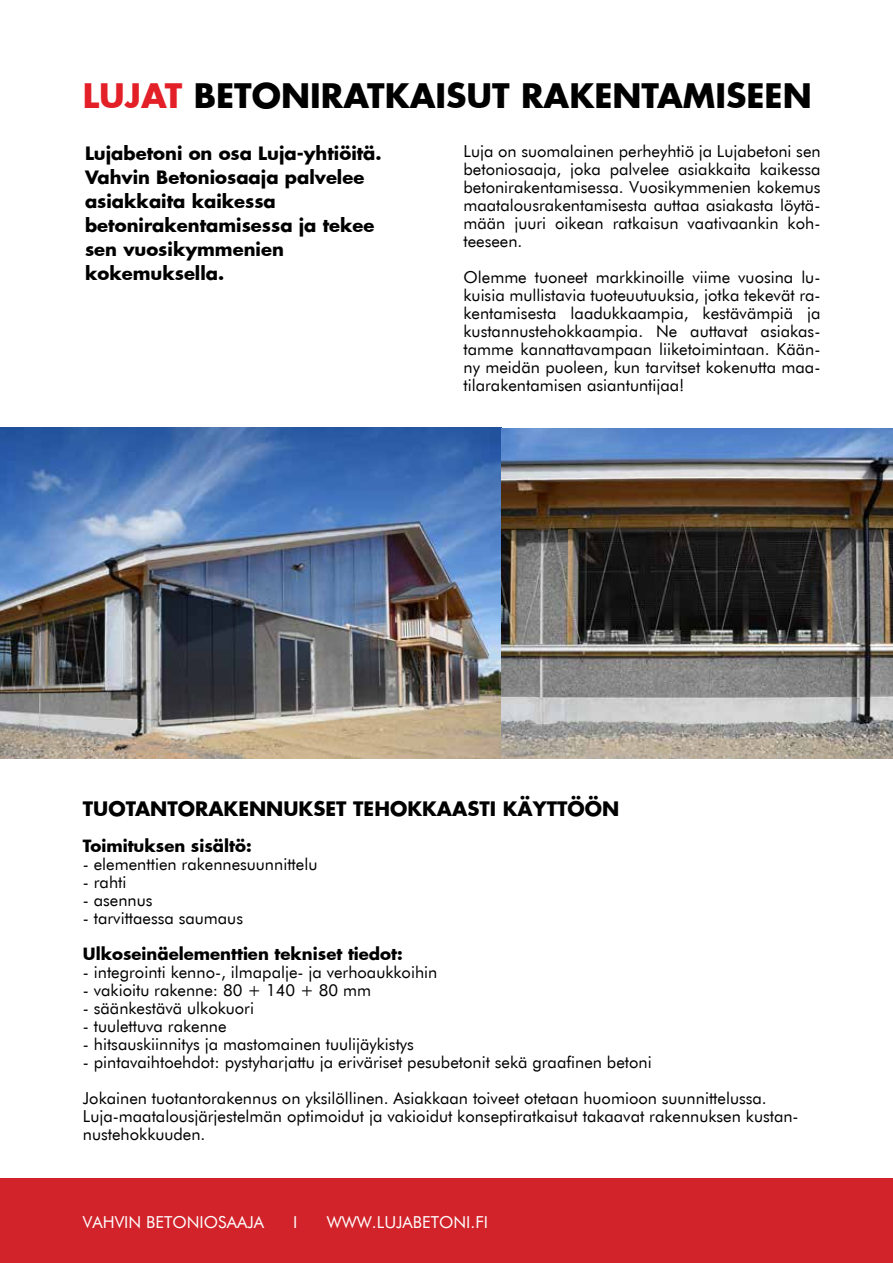
<style>
.page{position:relative;width:893px;height:1263px;background:#fff}
.page>*{position:absolute;margin:0;border:0;box-sizing:border-box;transform-origin:0 0}
.t1{font:700 33px "Futura";color:#000}
.t2{font:700 19.5px "Futura";color:#000}
.t3{font:700 18px/24px "Futura";color:#000}
.t4{font:16.5px/18px "Futura BT";color:#000;text-align:justify}
.t5{font:700 16.5px "Futura";color:#000}
.t6{font:16.5px "Futura BT";color:#fff}
.s1{color:#e31f27}
</style>
<div class="page">
<div style="left:0;top:1178px;width:893px;height:85px;background:#d2232a"></div>
<img style="left:0;top:428px;width:501px;height:331px">
<img style="left:501px;top:428px;width:392px;height:331px">
<h1 class="t1" style="left:83px;top:73px;width:730px"><span class="s1">LUJAT</span> BETONIRATKAISUT RAKENTAMISEEN</h1>
<p class="t3" style="left:85px;top:140px;width:298px">Lujabetoni on osa Luja-yhtiöitä.<br>Vahvin Betoniosaaja palvelee asiakkaita kaikessa betonirakentamisessa ja tekee sen vuosikymmenien kokemuksella.</p>
<p class="t4" style="left:463px;top:142px;width:359px">Luja on suomalainen perheyhtiö ja Lujabetoni sen betoniosaaja, joka palvelee asiakkaita kaikessa betonirakentamisessa. Vuosikymmenien kokemus maatalousrakentamisesta auttaa asiakasta löytä&shy;mään juuri oikean ratkaisun vaativaankin koh&shy;teeseen.</p>
<p class="t4" style="left:463px;top:268px;width:359px">Olemme tuoneet markkinoille viime vuosina lu&shy;kuisia mullistavia tuoteuutuuksia, jotka tekevät ra&shy;kentamisesta laadukkaampia, kestävämpiä ja kustannustehokkaampia. Ne auttavat asiakas&shy;tamme kannattavampaan liiketoimintaan. Kään&shy;ny meidän puoleen, kun tarvitset kokenutta maa&shy;tilarakentamisen asiantuntijaa!</p>
<p class="t2" style="left:83px;top:795px;width:538px">TUOTANTORAKENNUKSET TEHOKKAASTI KÄYTTÖÖN</p>
<p class="t5" style="left:83px;top:835px;width:170px">Toimituksen sisältö:</p>
<p class="t4" style="left:83px;top:855px;width:236px">- elementtien rakennesuunnittelu</p>
<p class="t4" style="left:83px;top:873px;width:45px">- rahti</p>
<p class="t4" style="left:83px;top:891px;width:71px">- asennus</p>
<p class="t4" style="left:83px;top:909px;width:162px">- tarvittaessa saumaus</p>
<p class="t5" style="left:83px;top:943px;width:321px">Ulkoseinäelementtien tekniset tiedot:</p>
<p class="t4" style="left:83px;top:963px;width:356px">- integrointi kenno-, ilmapalje- ja verhoaukkoihin</p>
<p class="t4" style="left:83px;top:981px;width:290px">- vakioitu rakenne: 80 + 140 + 80 mm</p>
<p class="t4" style="left:83px;top:999px;width:173px">- säänkestävä ulkokuori</p>
<p class="t4" style="left:83px;top:1017px;width:145px">- tuulettuva rakenne</p>
<p class="t4" style="left:83px;top:1035px;width:332px">- hitsauskiinnitys ja mastomainen tuulijäykistys</p>
<p class="t4" style="left:83px;top:1044px;width:685px;line-height:36px">- pintavaihtoehdot: pystyharjattu ja eriväriset pesubetonit sekä graafinen betoni<br>Jokainen tuotantorakennus on yksilöllinen. Asiakkaan toiveet otetaan huomioon suunnittelussa.</p>
<p class="t4" style="left:83px;top:1107px;width:717px">Luja-maatalousjärjestelmän optimoidut ja vakioidut konseptiratkaisut takaavat rakennuksen kustan&shy;nustehokkuuden.</p>
<p class="t6" style="left:83px;top:1212px;width:183px">VAHVIN BETONIOSAAJA</p>
<p class="t6" style="left:293px;top:1212px;width:6px">I</p>
<p class="t6" style="left:327px;top:1212px;width:163px">WWW.LUJABETONI.FI</p>
</div>
